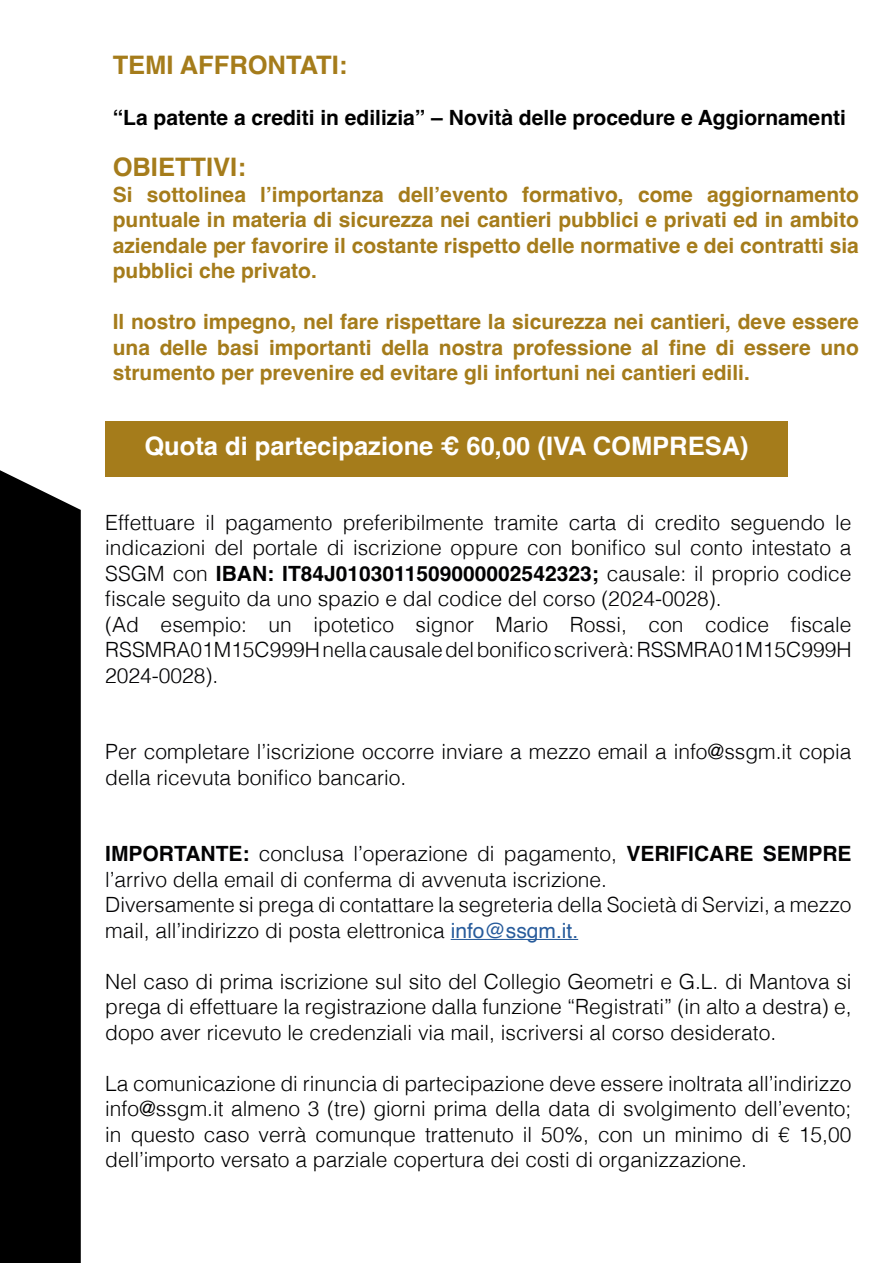
<style>
.page{position:relative;width:893px;height:1263px;background:#fff}
.page>*{position:absolute;margin:0;border:0;box-sizing:border-box;transform-origin:0 0}
.t1{font:700 25.5px "Helvetica";color:#fff}
.t2{font:700 25.5px "Helvetica";color:#a57c1b}
.t3{font:300 21px/25.5px "Helvetica";color:#020203}
.t4{font:300 21px/25.5px "Helvetica";color:#000;text-align:justify}
.t5{font:700 21px/25.5px "Helvetica";color:#a57c1b;text-align:justify}
.t6{font:700 21px "Helvetica";color:#000}
.s1{font-weight:700}
.s2{font-weight:400;color:#275b9b}
</style>
<div class="page">
<div style="left:0;top:470px;width:81px;height:793px;background:#000"></div>
<div style="left:105px;top:421px;width:683px;height:55px;background:#a57c1b"></div>
<hr style="left:451px;top:939px;width:127px;height:1px;background:#275b9b">
<p class="t2" style="left:113px;top:50px;width:236px">TEMI AFFRONTATI:</p>
<p class="t6" style="left:113px;top:105px;width:735px">“La patente a crediti in edilizia” – Novità delle procedure e Aggiornamenti</p>
<p class="t2" style="left:113px;top:152px;width:135px">OBIETTIVI:</p>
<p class="t5" style="left:113px;top:184px;width:748px">Si sottolinea l’importanza dell’evento formativo, come aggiornamento puntuale in materia di sicurezza nei cantieri pubblici e privati ed in ambito aziendale per favorire il costante rispetto delle normative e dei contratti sia pubblici che privato.</p>
<p class="t5" style="left:113px;top:312px;width:748px">Il nostro impegno, nel fare rispettare la sicurezza nei cantieri, deve essere una delle basi importanti della nostra professione al fine di essere uno strumento per prevenire ed evitare gli infortuni nei cantieri edili.</p>
<p class="t1" style="left:144px;top:431px;width:606px">Quota di partecipazione € 60,00 (IVA COMPRESA)</p>
<p class="t3" style="left:105px;top:508px;width:748px">Effettuare il pagamento preferibilmente tramite carta di credito seguendo le indicazioni del portale di iscrizione oppure con bonifico sul conto intestato a SSGM con <span class="s1">IBAN: IT84J0103011509000002542323;</span> causale: il proprio codice fiscale seguito da uno spazio e dal codice del corso (2024-0028).<br>(Ad esempio: un ipotetico signor Mario Rossi, con codice fiscale RSSMRA01M15C999H nella causale del bonifico scriverà: RSSMRA01M15C999H 2024-0028).</p>
<p class="t3" style="left:105px;top:738px;width:748px">Per completare l’iscrizione occorre inviare a mezzo email a info@ssgm.it copia della ricevuta bonifico bancario.</p>
<p class="t3" style="left:105px;top:840px;width:748px"><span class="s1">IMPORTANTE:</span> conclusa l’operazione di pagamento, <span class="s1">VERIFICARE SEMPRE </span>l’arrivo della email di conferma di avvenuta iscrizione.<br>Diversamente si prega di contattare la segreteria della Società di Servizi, a mezzo mail, all’indirizzo di posta elettronica <span class="s2">info@ssgm.it.</span></p>
<p class="t4" style="left:105px;top:967px;width:748px">Nel caso di prima iscrizione sul sito del Collegio Geometri e G.L. di Mantova si prega di effettuare la registrazione dalla funzione “Registrati” (in alto a destra) e, dopo aver ricevuto le credenziali via mail, iscriversi al corso desiderato.</p>
<p class="t4" style="left:105px;top:1069px;width:748px">La comunicazione di rinuncia di partecipazione deve essere inoltrata all’indirizzo info@ssgm.it almeno 3 (tre) giorni prima della data di svolgimento dell’evento; in questo caso verrà comunque trattenuto il 50%, con un minimo di € 15,00 dell’importo versato a parziale copertura dei costi di organizzazione.</p>
</div>
